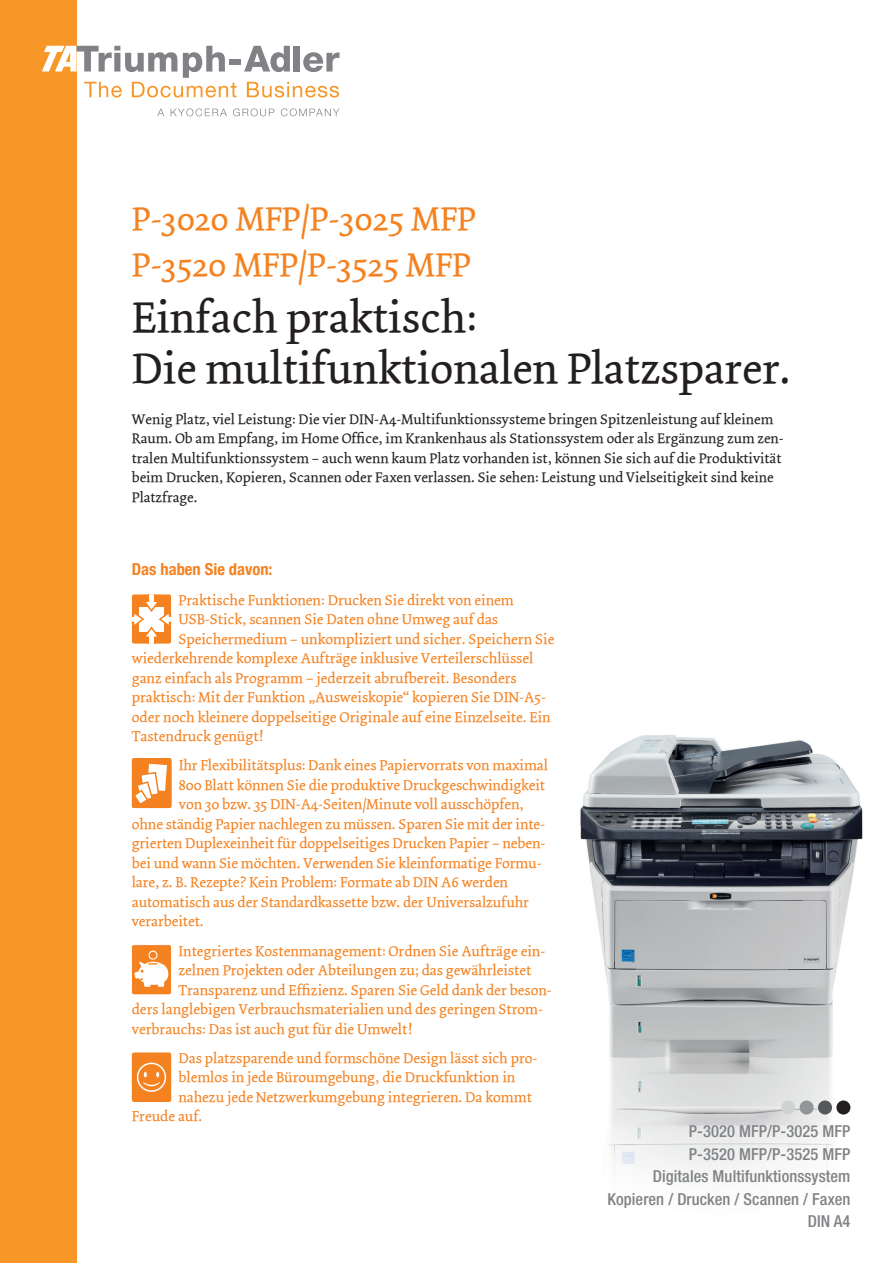
<style>
.page{position:relative;width:893px;height:1263px;background:#fff}
.page>*{position:absolute;margin:0;border:0;box-sizing:border-box;transform-origin:0 0}
.t1{font:45px/51px "Dolly Roman";color:#231f20}
.t2{font:34.5px/45.6px "Dolly Roman";color:#f58220}
.t3{font:500 condensed 16.5px/22.5px "Helvetica Neue LT Com";letter-spacing:.005em;color:#808285;text-align:right}
.t4{font:700 condensed 16.5px "Helvetica Neue LT Com";color:#f58220}
.t5{font:15px "Dolly Roman";color:#f58220}
.t6{font:14.7px/19.5px "Dolly Roman";color:#231f20}
</style>
<div class="page">
<img style="left:580px;top:735px;width:283px;height:441px">
<div style="left:132px;top:758px;width:40px;height:50px;background:#f58220;border-radius:2px"></div>
<svg style="left:132px;top:763px;width:39px;height:45px"></svg>
<svg style="left:132px;top:594px;width:39px;height:50px"></svg>
<svg style="left:132px;top:945px;width:39px;height:49px"></svg>
<div style="left:148px;top:950px;width:9px;height:9px;border:1px solid #fff;border-radius:50%"></div>
<div style="left:781px;top:1100px;width:14px;height:14px;background:#d1d2d4;border-radius:50%"></div>
<div style="left:800px;top:1100px;width:14px;height:14px;background:#939598;border-radius:50%"></div>
<div style="left:818px;top:1100px;width:14px;height:14px;background:#57585a;border-radius:50%"></div>
<div style="left:836px;top:1100px;width:14px;height:14px;background:#231f20;border-radius:50%"></div>
<div style="left:132px;top:1052px;width:39px;height:50px;background:#f58220;border-radius:2px"></div>
<div style="left:137px;top:1062px;width:29px;height:30px;border:2px solid #fff;border-radius:50%"></div>
<svg style="left:143px;top:1072px;width:17px;height:14px"></svg>
<div style="left:0;top:0;width:77px;height:1263px;background:#f79727"></div>
<div style="left:229px;top:59px;width:12px;height:5px;background:#808285"></div>
<svg style="left:244px;top:46px;width:46px;height:26px"></svg>
<div style="left:294px;top:46px;width:6px;height:26px;background:#808285"></div>
<svg style="left:303px;top:52px;width:37px;height:20px"></svg>
<svg style="left:42px;top:46px;width:195px;height:52px"></svg>
<svg style="left:247px;top:82px;width:92px;height:16px"></svg>
<svg style="left:157px;top:109px;width:7px;height:7px"></svg>
<svg style="left:171px;top:108px;width:56px;height:8px"></svg>
<svg style="left:233px;top:108px;width:41px;height:8px"></svg>
<svg style="left:281px;top:108px;width:59px;height:8px"></svg>
<h2 class="t2" style="left:132px;top:197px;width:345px">P-3020 MFP/P-3025 MFP<br>P-3520 MFP/P-3525 MFP</h2>
<h1 class="t1" style="left:132px;top:293px;width:661px">Einfach praktisch:<br>Die multifunktionalen Platzsparer.</h1>
<p class="t6" style="left:132px;top:409px;width:653px">Wenig Platz, viel Leistung: Die vier DIN-A4-Multifunktionssysteme bringen Spitzenleistung auf kleinem Raum. Ob am Empfang, im Home Office, im Krankenhaus als Stationssystem oder als Ergänzung zum zen&shy;tralen Multifunktionssystem – auch wenn kaum Platz vorhanden ist, können Sie sich auf die Produktivität beim Drucken, Kopieren, Scannen oder Faxen verlassen. Sie sehen: Leistung und Vielseitigkeit sind keine Platzfrage.</p>
<p class="t4" style="left:132px;top:559px;width:142px">Das haben Sie davon:</p>
<p class="t5" style="left:178px;top:591px;width:337px">Praktische Funktionen: Drucken Sie direkt von einem</p>
<p class="t5" style="left:178px;top:610px;width:321px">USB-Stick, scannen Sie Daten ohne Umweg auf das</p>
<p class="t5" style="left:178px;top:630px;width:377px">Speichermedium – unkompliziert und sicher. Speichern Sie</p>
<p class="t5" style="left:132px;top:649px;width:403px">wiederkehrende komplexe Aufträge inklusive Verteilerschlüssel</p>
<p class="t5" style="left:132px;top:669px;width:386px">ganz einfach als Programm – jederzeit abrufbereit. Besonders</p>
<p class="t5" style="left:132px;top:688px;width:416px">praktisch: Mit der Funktion „Ausweiskopie“ kopieren Sie DIN-A5-</p>
<p class="t5" style="left:132px;top:708px;width:420px">oder noch kleinere doppelseitige Originale auf eine Einzelseite. Ein</p>
<p class="t5" style="left:132px;top:727px;width:133px">Tastendruck genügt!</p>
<p class="t5" style="left:179px;top:756px;width:371px">Ihr Flexibilitätsplus: Dank eines Papiervorrats von maximal</p>
<p class="t5" style="left:179px;top:776px;width:368px">800 Blatt können Sie die produktive Druckgeschwindigkeit</p>
<p class="t5" style="left:179px;top:795px;width:346px">von 30 bzw. 35 DIN-A4-Seiten/Minute voll ausschöpfen,</p>
<p class="t5" style="left:132px;top:815px;width:414px">ohne ständig Papier nachlegen zu müssen. Sparen Sie mit der inte-</p>
<p class="t5" style="left:132px;top:834px;width:415px">grierten Duplexeinheit für doppelseitiges Drucken Papier – neben-</p>
<p class="t5" style="left:132px;top:854px;width:411px">bei und wann Sie möchten. Verwenden Sie kleinformatige Formu-</p>
<p class="t5" style="left:132px;top:873px;width:378px">lare, z. B. Rezepte? Kein Problem: Formate ab DIN A6 werden</p>
<p class="t5" style="left:132px;top:893px;width:399px">automatisch aus der Standardkassette bzw. der Universalzufuhr</p>
<p class="t5" style="left:132px;top:912px;width:73px">verarbeitet.</p>
<p class="t5" style="left:178px;top:942px;width:369px">Integriertes Kostenmanagement: Ordnen Sie Aufträge ein-</p>
<p class="t5" style="left:178px;top:961px;width:354px">zelnen Projekten oder Abteilungen zu; das gewährleistet</p>
<p class="t5" style="left:178px;top:981px;width:375px">Transparenz und Effizienz. Sparen Sie Geld dank der beson-</p>
<p class="t5" style="left:132px;top:1000px;width:413px">ders langlebigen Verbrauchsmaterialien und des geringen Strom-</p>
<p class="t5" style="left:132px;top:1020px;width:282px">verbrauchs: Das ist auch gut für die Umwelt!</p>
<p class="t5" style="left:178px;top:1049px;width:359px">Das platzsparende und formschöne Design lässt sich pro-</p>
<p class="t5" style="left:178px;top:1068px;width:338px">blemlos in jede Büroumgebung, die Druckfunktion in</p>
<p class="t5" style="left:178px;top:1088px;width:355px">nahezu jede Netzwerkumgebung integrieren. Da kommt</p>
<p class="t5" style="left:132px;top:1107px;width:72px">Freude auf.</p>
<p class="t3" style="left:607px;top:1120px;width:244px">P-3020 MFP/P-3025 MFP<br>P-3520 MFP/P-3525 MFP<br>Digitales Multifunktionssystem<br>Kopieren / Drucken / Scannen / Faxen<br>DIN A4</p>
</div>
